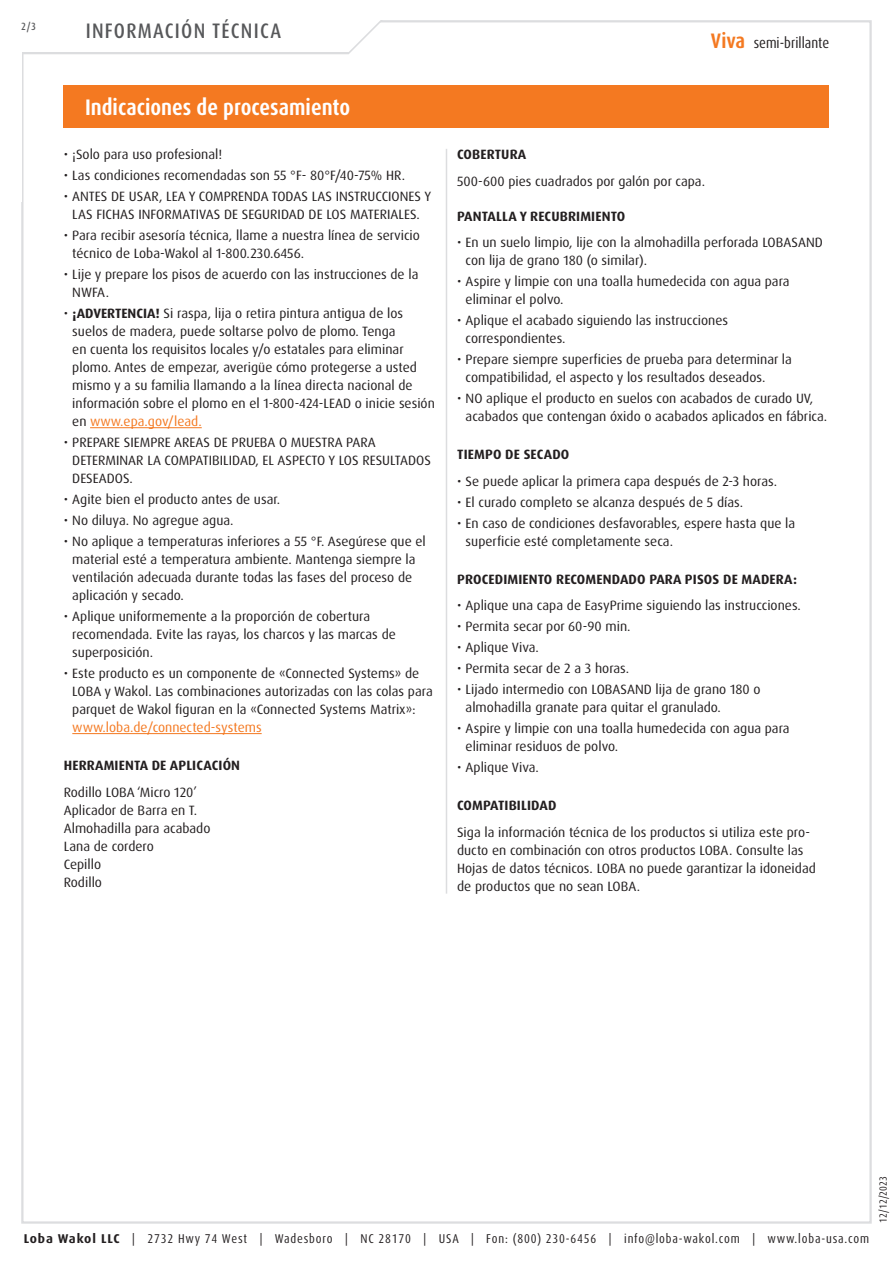
<style>
.page{position:relative;width:893px;height:1263px;background:#fff}
.page>*{position:absolute;margin:0;border:0;box-sizing:border-box;transform-origin:0 0}
.Abschnitt{font:700 condensed 22.5px "Dax Pro";color:#fff}
.t1{font:500 condensed 21px "Dax Pro";letter-spacing:.06em;color:#57585a}
.t2{font:condensed 15px "Dax Pro";color:#231f20}
.Text{font:13.5px/18px "Dax Pro";color:#231f20}
.t3{font:700 13.5px "Dax Pro";letter-spacing:.01em;color:#231f20}
.t4{font:condensed 12.75px "Dax Pro";letter-spacing:.065em;color:#231f20}
.t5{font:condensed 10.5px "Dax Pro";color:#231f20}
.t6{font:500 condensed 10.5px "Dax Pro";color:#57585a}
.s1{font-weight:700}
.s2{color:#f47921}
.s3{font-weight:700;font-size:21px;color:#f47921}
.s4{font-weight:700;font-stretch:normal}
</style>
<div class="page">
<svg style="left:22px;top:20px;width:410px;height:35px"></svg>
<div style="left:64px;top:85px;width:765px;height:43px;background:#f47921"></div>
<hr style="left:90px;top:427px;width:112px;height:1px;background:#f47921">
<hr style="left:72px;top:733px;width:190px;height:1px;background:#f47921">
<hr style="left:446px;top:149px;width:1px;height:745px;background:#dcdddf">
<p class="t6" style="left:21px;top:19px;width:16px">2/3</p>
<h2 class="t1" style="left:86px;top:17px;width:197px">INFORMACIÓN TÉCNICA</h2>
<p class="Abschnitt" style="left:85px;top:93px;width:267px">Indicaciones de procesamiento</p>
<p class="Text" style="left:64px;top:146px;width:160px">• ¡Solo para uso profesional!</p>
<p class="Text" style="left:64px;top:167px;width:343px">• Las condiciones recomendadas son 55 °F- 80°F/40-75% HR.</p>
<p class="Text" style="left:64px;top:188px;width:369px;text-align:center">• ANTES DE USAR, LEA Y COMPRENDA TODAS LAS INSTRUCCIONES Y<br>LAS FICHAS INFORMATIVAS DE SEGURIDAD DE LOS MATERIALES.</p>
<p class="Text" style="left:72px;top:227px;width:349px;text-indent:-9px">• Para recibir asesoría técnica, llame a nuestra línea de servicio técnico de Loba-Wakol al 1-800.230.6456.</p>
<p class="Text" style="left:72px;top:266px;width:348px;text-indent:-9px">• Lije y prepare los pisos de acuerdo con las instrucciones de la<br>NWFA.</p>
<p class="Text" style="left:72px;top:305px;width:364px;text-indent:-9px">• <span class="s1">¡ADVERTENCIA!</span> Si raspa, lija o retira pintura antigua de los suelos de madera, puede soltarse polvo de plomo. Tenga<br>en cuenta los requisitos locales y/o estatales para eliminar plomo. Antes de empezar, averigüe cómo protegerse a usted mismo y a su familia llamando a la línea directa nacional de información sobre el plomo en el 1-800-424-LEAD o inicie sesión en <span class="s2">www.epa.gov/lead.</span></p>
<p class="Text" style="left:72px;top:434px;width:360px;text-indent:-9px">• PREPARE SIEMPRE AREAS DE PRUEBA O MUESTRA PARA<br>DETERMINAR LA COMPATIBILIDAD, EL ASPECTO Y LOS RESULTADOS<br>DESEADOS.</p>
<p class="Text" style="left:64px;top:491px;width:218px">• Agite bien el producto antes de usar.</p>
<p class="Text" style="left:64px;top:512px;width:171px">• No diluya. No agregue agua.</p>
<p class="Text" style="left:72px;top:533px;width:355px;text-indent:-9px">• No aplique a temperaturas inferiores a 55 °F. Asegúrese que el material esté a temperatura ambiente. Mantenga siempre la ventilación adecuada durante todas las fases del proceso de aplicación y secado.</p>
<p class="Text" style="left:72px;top:608px;width:325px;text-indent:-9px">• Aplique uniformemente a la proporción de cobertura recomendada. Evite las rayas, los charcos y las marcas de superposición.</p>
<p class="Text" style="left:72px;top:665px;width:362px;text-indent:-9px">• Este producto es un componente de «Connected Systems» de LOBA y Wakol. Las combinaciones autorizadas con las colas para parquet de Wakol figuran en la «Connected Systems Matrix»: <span class="s2">www.loba.de/connected-systems</span></p>
<p class="t3" style="left:64px;top:757px;width:178px">HERRAMIENTA DE APLICACIÓN</p>
<p class="Text" style="left:64px;top:783px;width:135px">Rodillo LOBA ‘Micro 120’</p>
<p class="Text" style="left:64px;top:801px;width:135px">Aplicador de Barra en T.</p>
<p class="Text" style="left:64px;top:819px;width:148px">Almohadilla para acabado</p>
<p class="Text" style="left:64px;top:837px;width:92px">Lana de cordero</p>
<p class="Text" style="left:64px;top:855px;width:39px">Cepillo</p>
<p class="Text" style="left:64px;top:873px;width:40px">Rodillo</p>
<p class="t2" style="left:711px;top:34px;width:120px"><span class="s3">Viva</span> semi-brillante</p>
<p class="t3" style="left:457px;top:146px;width:71px">COBERTURA</p>
<p class="Text" style="left:457px;top:172px;width:249px">500-600 pies cuadrados por galón por capa.</p>
<p class="t3" style="left:457px;top:208px;width:170px">PANTALLA Y RECUBRIMIENTO</p>
<p class="Text" style="left:466px;top:234px;width:359px;text-indent:-9px">• En un suelo limpio, lije con la almohadilla perforada LOBASAND con lija de grano 180 (o similar).</p>
<p class="Text" style="left:466px;top:273px;width:326px;text-indent:-9px">• Aspire y limpie con una toalla humedecida con agua para eliminar el polvo.</p>
<p class="Text" style="left:466px;top:312px;width:264px;text-indent:-9px">• Aplique el acabado siguiendo las instrucciones correspondientes.</p>
<p class="Text" style="left:466px;top:351px;width:328px;text-indent:-9px">• Prepare siempre superficies de prueba para determinar la compatibilidad, el aspecto y los resultados deseados.</p>
<p class="Text" style="left:466px;top:390px;width:363px;text-indent:-9px">• NO aplique el producto en suelos con acabados de curado UV, acabados que contengan óxido o acabados aplicados en fábrica.</p>
<p class="t3" style="left:457px;top:446px;width:114px">TIEMPO DE SECADO</p>
<p class="Text" style="left:457px;top:472px;width:322px">• Se puede aplicar la primera capa después de 2-3 horas.</p>
<p class="Text" style="left:457px;top:493px;width:288px">• El curado completo se alcanza después de 5 días.</p>
<p class="Text" style="left:466px;top:514px;width:331px;text-indent:-9px">• En caso de condiciones desfavorables, espere hasta que la superficie esté completamente seca.</p>
<p class="t3" style="left:457px;top:570px;width:341px">PROCEDIMIENTO RECOMENDADO PARA PISOS DE MADERA:</p>
<p class="Text" style="left:457px;top:597px;width:345px">• Aplique una capa de EasyPrime siguiendo las instrucciones.</p>
<p class="Text" style="left:457px;top:618px;width:175px">• Permita secar por 60-90 min.</p>
<p class="Text" style="left:457px;top:639px;width:83px">• Aplique Viva.</p>
<p class="Text" style="left:457px;top:660px;width:174px">• Permita secar de 2 a 3 horas.</p>
<p class="Text" style="left:466px;top:681px;width:296px;text-indent:-9px">• Lijado intermedio con LOBASAND lija de grano 180 o almohadilla granate para quitar el granulado.</p>
<p class="Text" style="left:466px;top:720px;width:326px;text-indent:-9px">• Aspire y limpie con una toalla humedecida con agua para eliminar residuos de polvo.</p>
<p class="Text" style="left:457px;top:759px;width:83px">• Aplique Viva.</p>
<p class="t3" style="left:457px;top:797px;width:101px">COMPATIBILIDAD</p>
<p class="Text" style="left:457px;top:823px;width:360px">Siga la información técnica de los productos si utiliza este pro&shy;ducto en combinación con otros productos LOBA. Consulte las Hojas de datos técnicos. LOBA no puede garantizar la idoneidad de productos que no sean LOBA.</p>
<p class="t4" style="left:24px;top:1230px;width:847px"><span class="s4">Loba Wakol LLC</span> | 2732 Hwy 74 West | Wadesboro | NC 28170 | USA | Fon: (800) 230-6456 | info@loba-wakol.com | www.loba-usa.com</p>
<p class="t5" style="left:876px;top:1222px;width:48px;rotate:-90deg">12/12/2023</p>
</div>
